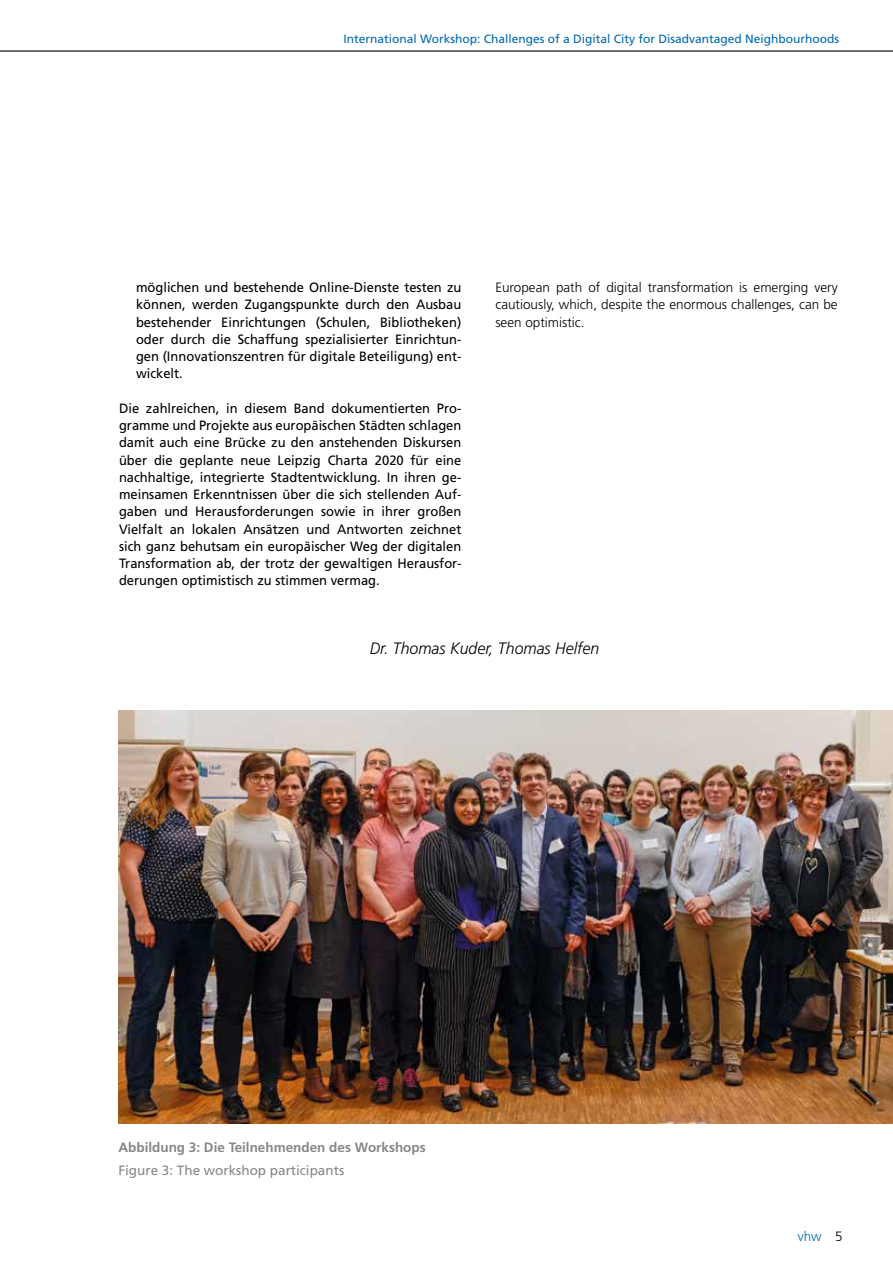
<style>
.page{position:relative;width:893px;height:1263px;background:#fff}
.page>*{position:absolute;margin:0;border:0;box-sizing:border-box;transform-origin:0 0}
.t1{font:italic 300 16.5px "Frutiger";color:#000;scale:.96 1}
.t2{font:13.5px/17.2px "Frutiger";color:#000;text-align:justify;scale:.96 1}
.t3{font:300 13.5px/17.2px "Frutiger";color:#000;text-align:justify}
.t4{font:700 13.5px "Frutiger LT Std";color:#878787}
.t5{font:13.5px "Frutiger LT Std";color:#878787}
.t6{font:300 13.5px "Frutiger LT Std";color:#0069b4}
.t7{font:12px "Frutiger LT Std";color:#0069b4}
.s1{color:#000}
</style>
<div class="page">
<hr style="left:0;top:50px;width:893px;height:2px;background:#000">
<img style="left:118px;top:710px;width:775px;height:413px">
<p class="t7" style="left:343px;top:32px;width:497px">International Workshop: Challenges of a Digital City for Disadvantaged Neighbourhoods</p>
<p class="t2" style="left:136px;top:279px;width:340px">möglichen und bestehende Online-Dienste testen zu können, werden Zugangspunkte durch den Ausbau bestehender Einrichtungen (Schulen, Bibliotheken) oder durch die Schaffung spezialisierter Einrichtun&shy;gen (Innovationszentren für digitale Beteiligung) ent&shy;wickelt.</p>
<p class="t2" style="left:119px;top:399px;width:358px">Die zahlreichen, in diesem Band dokumentierten Pro&shy;gramme und Projekte aus europäischen Städten schlagen damit auch eine Brücke zu den anstehenden Diskursen über die geplante neue Leipzig Charta 2020 für eine nachhaltige, integrierte Stadtentwicklung. In ihren ge&shy;meinsamen Erkenntnissen über die sich stellenden Auf&shy;gaben und Herausforderungen sowie in ihrer großen Vielfalt an lokalen Ansätzen und Antworten zeichnet sich ganz behutsam ein europäischer Weg der digitalen Transformation ab, der trotz der gewaltigen Herausfor&shy;derungen optimistisch zu stimmen vermag.</p>
<p class="t3" style="left:495px;top:279px;width:344px">European path of digital transformation is emerging very cautiously, which, despite the enormous challenges, can be seen optimistic.</p>
<p class="t1" style="left:370px;top:639px;width:241px">Dr. Thomas Kuder, Thomas Helfen</p>
<p class="t4" style="left:118px;top:1139px;width:309px">Abbildung 3: Die Teilnehmenden des Workshops</p>
<p class="t5" style="left:118px;top:1162px;width:227px">Figure 3: The workshop participants</p>
<p class="t6" style="left:798px;top:1228px;width:47px">vhw <span class="s1">5</span></p>
</div>
